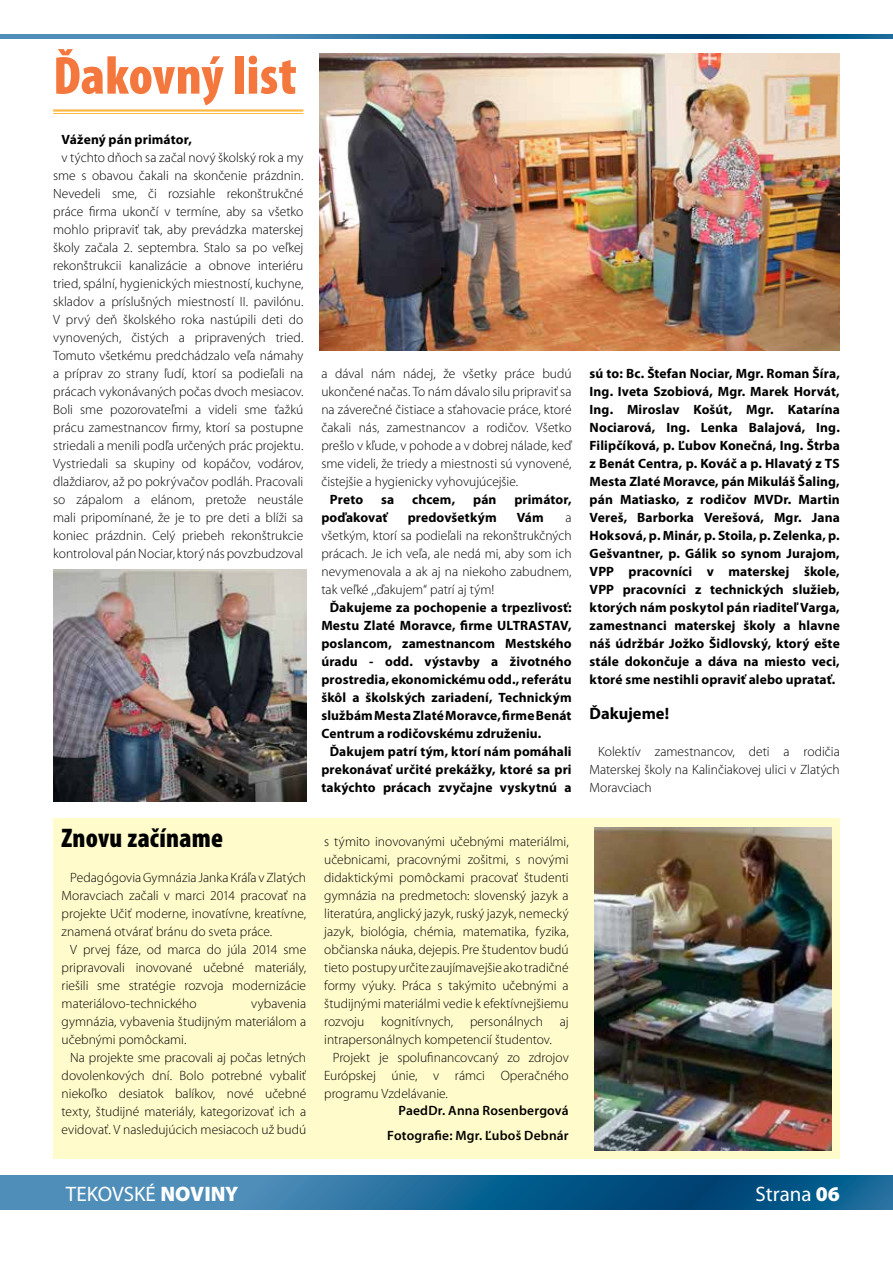
<style>
.page{position:relative;width:893px;height:1263px;background:#fff}
.page>*{position:absolute;margin:0;border:0;box-sizing:border-box;transform-origin:0 0}
.t1{font:900 condensed 54px "Mini Pro";letter-spacing:.005em;color:#f4783e}
.t2{font:900 condensed 27px "Mini Pro";letter-spacing:.01em;color:#000}
.t3{font:21px "Mini Pro";color:#fff}
.t4{font:700 16.5px "Mini Pro";color:#000}
.t5{font:300 13.5px/18px "Mini Pro";color:#000;text-align:justify}
.t6{font:700 13.5px/18px "Mini Pro";letter-spacing:.01em;color:#000;text-align:justify}
.t7{font:600 13.5px/25px "Mini Pro";letter-spacing:.015em;color:#000;text-align:right}
.s1{font-weight:900}
</style>
<div class="page">
<svg style="left:0;top:1176px;width:893px;height:34px;background:#236d9b"></svg>
<svg style="left:0;top:34px;width:893px;height:4px;background:#246d9c"></svg>
<img style="left:320px;top:53px;width:520px;height:298px">
<div style="left:53px;top:819px;width:787px;height:340px;background:#fffbca"></div>
<img style="left:595px;top:827px;width:236px;height:323px">
<img style="left:53px;top:570px;width:253px;height:231px">
<hr style="left:53px;top:109px;width:250px;height:3px;background:#fdb845">
<hr style="left:53px;top:113px;width:250px;height:1px;background:#fdb845">
<h1 class="t1" style="left:53px;top:46px;width:245px">Ďakovný list</h1>
<p class="t6" style="left:62px;top:131px;width:132px">Vážený pán primátor,</p>
<p class="t5" style="left:53px;top:149px;width:252px;text-indent:9px">v týchto dňoch sa začal nový školský rok a my sme s obavou čakali na skončenie prázdnin.<br>Nevedeli sme, či rozsiahle rekonštrukčné práce firma ukončí v termíne, aby sa všetko mohlo pripraviť tak, aby prevádzka materskej školy začala 2. septembra. Stalo sa po veľkej rekonštrukcii kanalizácie a obnove interiéru tried, spální, hygienických miestností, kuchyne, skladov a príslušných miestností II. pavilónu.<br>V prvý deň školského roka nastúpili deti do vynovených, čistých a pripravených tried.<br>Tomuto všetkému predchádzalo veľa námahy a príprav zo strany ľudí, ktorí sa podieľali na prácach vykonávaných počas dvoch mesiacov.<br>Boli sme pozorovateľmi a videli sme ťažkú prácu zamestnancov firmy, ktorí sa postupne striedali a menili podľa určených prác projektu.<br>Vystriedali sa skupiny od kopáčov, vodárov, dlaždiarov, až po pokrývačov podláh. Pracovali so zápalom a elánom, pretože neustále mali pripomínané, že je to pre deti a blíži sa koniec prázdnin. Celý priebeh rekonštrukcie kontroloval pán Nociar, ktorý nás povzbudzoval</p>
<h2 class="t2" style="left:62px;top:823px;width:163px">Znovu začíname</h2>
<p class="t5" style="left:62px;top:869px;width:246px;text-indent:9px">Pedagógovia Gymnázia Janka Kráľa v Zlatých Moravciach začali v marci 2014 pracovať na projekte Učiť moderne, inovatívne, kreatívne, znamená otvárať bránu do sveta práce.</p>
<p class="t5" style="left:62px;top:941px;width:246px;text-indent:9px">V prvej fáze, od marca do júla 2014 sme pripravovali inovované učebné materiály, riešili sme stratégie rozvoja modernizácie materiálovo-technického</p>
<p class="t5" style="left:62px;top:995px;width:246px;text-indent:190px">vybavenia gymnázia, vybavenia študijným materiálom a učebnými pomôckami.</p>
<p class="t5" style="left:62px;top:1049px;width:246px;text-indent:9px">Na projekte sme pracovali aj počas letných dovolenkových dní. Bolo potrebné vybaliť niekoľko desiatok balíkov, nové učebné texty, študijné materiály, kategorizovať ich a evidovať. V nasledujúcich mesiacoch už budú</p>
<p class="t5" style="left:321px;top:365px;width:252px">a dával nám nádej, že všetky práce budú ukončené načas. To nám dávalo silu pripraviť sa na záverečné čistiace a sťahovacie práce, ktoré čakali nás, zamestnancov a rodičov. Všetko prešlo v kľude, v pohode a v dobrej nálade, keď sme videli, že triedy a miestnosti sú vynovené, čistejšie a hygienicky vyhovujúcejšie.</p>
<p class="t6" style="left:330px;top:491px;width:35px">Preto</p>
<p class="t6" style="left:381px;top:491px;width:15px">sa</p>
<p class="t6" style="left:412px;top:491px;width:45px">chcem,</p>
<p class="t6" style="left:473px;top:491px;width:25px">pán</p>
<p class="t6" style="left:514px;top:491px;width:59px">primátor,</p>
<p class="t6" style="left:321px;top:508px;width:68px">poďakovať</p>
<p class="t6" style="left:408px;top:508px;width:90px">predovšetkým</p>
<p class="t6" style="left:517px;top:508px;width:29px">Vám</p>
<p class="t5" style="left:321px;top:509px;width:252px;text-indent:244px">a všetkým, ktorí sa podieľali na rekonštrukčných prácach. Je ich veľa, ale nedá mi, aby som ich nevymenovala a ak aj na niekoho zabudnem, tak veľké ,,ďakujem“ patrí aj tým!</p>
<p class="t6" style="left:321px;top:598px;width:252px;text-indent:9px">Ďakujeme za pochopenie a trpezlivosť:<br>Mestu Zlaté Moravce, firme ULTRASTAV, poslancom, zamestnancom Mestského úradu - odd. výstavby a životného prostredia, ekonomickému odd., referátu škôl a školských zariadení, Technickým službám Mesta Zlaté Moravce, firme Benát Centrum a rodičovskému združeniu.</p>
<p class="t6" style="left:321px;top:742px;width:252px;text-indent:9px">Ďakujem patrí tým, ktorí nám pomáhali prekonávať určité prekážky, ktoré sa pri takýchto prácach zvyčajne vyskytnú a</p>
<p class="t5" style="left:324px;top:833px;width:246px">s týmito inovovanými učebnými materiálmi, učebnicami, pracovnými zošitmi, s novými didaktickými pomôckami pracovať študenti gymnázia na predmetoch: slovenský jazyk a literatúra, anglický jazyk, ruský jazyk, nemecký jazyk, biológia, chémia, matematika, fyzika, občianska náuka, dejepis. Pre študentov budú tieto postupy určite zaujímavejšie ako tradičné formy výuky. Práca s takýmito učebnými a študijnými materiálmi vedie k efektívnejšiemu rozvoju kognitívnych, personálnych aj intrapersonálnych kompetencií študentov.</p>
<p class="t5" style="left:324px;top:1049px;width:246px;text-indent:9px">Projekt je spolufinancovcaný zo zdrojov Európskej únie, v rámci Operačného programu Vzdelávanie.</p>
<p class="t7" style="left:387px;top:1098px;width:183px">PaedDr. Anna Rosenbergová<br>Fotografie: Mgr. Ľuboš Debnár</p>
<p class="t6" style="left:590px;top:364px;width:252px">sú to: Bc. Štefan Nociar, Mgr. Roman Šíra, Ing. Iveta Szobiová, Mgr. Marek Horvát, Ing. Miroslav Košút, Mgr. Katarína Nociarová, Ing. Lenka Balajová, Ing.<br>Filipčíková, p. Ľubov Konečná, Ing. Štrba z Benát Centra, p. Kováč a p. Hlavatý z TS Mesta Zlaté Moravce, pán Mikuláš Šaling, pán Matiasko, z rodičov MVDr. Martin Vereš, Barborka Verešová, Mgr. Jana Hoksová, p. Minár, p. Stoila, p. Zelenka, p.<br>Gešvantner, p. Gálik so synom Jurajom, VPP pracovníci v materskej škole, VPP pracovníci z technických služieb, ktorých nám poskytol pán riaditeľ Varga, zamestnanci materskej školy a hlavne náš údržbár Jožko Šidlovský, ktorý ešte stále dokončuje a dáva na miesto veci, ktoré sme nestihli opraviť alebo upratať.</p>
<p class="t4" style="left:590px;top:704px;width:81px">Ďakujeme!</p>
<p class="t5" style="left:590px;top:743px;width:252px;text-indent:9px">Kolektív zamestnancov, deti a rodičia Materskej školy na Kalinčiakovej ulici v Zlatých Moravciach</p>
<h3 class="t3" style="left:66px;top:1182px;width:174px">TEKOVSKÉ <span class="s1">NOVINY</span></h3>
<h3 class="t3" style="left:756px;top:1182px;width:86px">Strana <span class="s1">06</span></h3>
</div>
